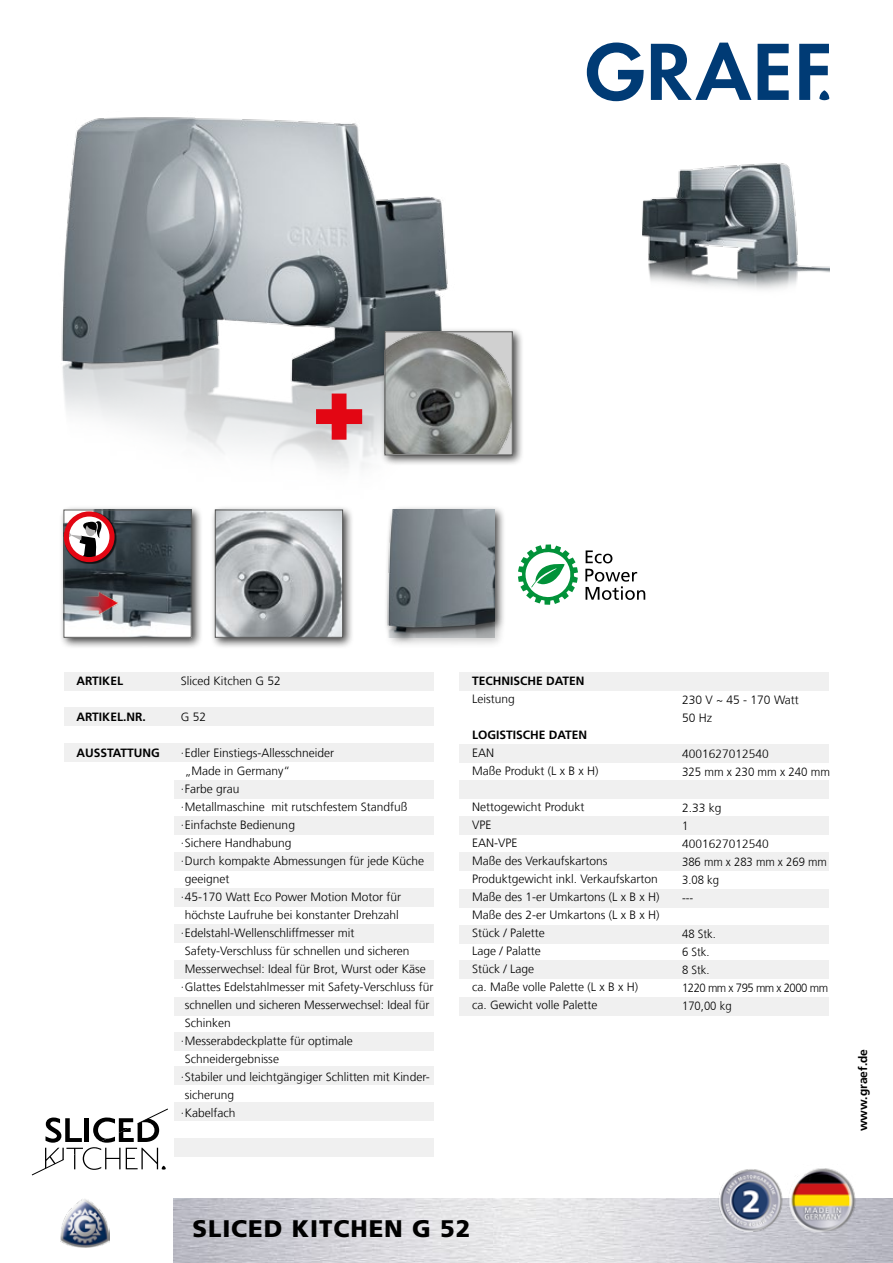
<style>
.page{position:relative;width:893px;height:1263px;background:#fff}
.page>*{position:absolute;margin:0;border:0;box-sizing:border-box;transform-origin:0 0}
.t1{font:900 91.5px "Frutiger LT Com";color:#e30613}
.t2{font:900 24px "Frutiger LT Com";letter-spacing:.04em;color:#000}
.t3{font:300 12px/18px "Frutiger LT Com";color:#000}
.t4{font:700 12px "Frutiger LT Com";color:#000}
.t5{font:300 12px/18px "Frutiger LT Com";letter-spacing:-.02em;color:#000;scale:.94 1}
.t6{font:300 12px "Frutiger";color:#000}
.t7{font:300 12px/18px "Frutiger LT Com";color:#000;scale:.94 1}
.t8{font:300 12px "Frutiger LT Com";color:#000;scale:.96 1}
</style>
<div class="page">
<div style="left:174px;top:1138px;width:260px;height:19px;background:#f0f0f0"></div>
<div style="left:174px;top:1102px;width:260px;height:19px;background:#f0f0f0"></div>
<div style="left:174px;top:1032px;width:260px;height:19px;background:#f0f0f0"></div>
<div style="left:174px;top:1066px;width:260px;height:19px;background:#f0f0f0"></div>
<div style="left:459px;top:997px;width:370px;height:18px;background:#f0f0f0"></div>
<img style="left:174px;top:1198px;width:719px;height:65px">
<svg style="left:587px;top:43px;width:57px;height:58px"></svg>
<svg style="left:651px;top:43px;width:100px;height:57px"></svg>
<svg style="left:758px;top:44px;width:31px;height:56px"></svg>
<svg style="left:799px;top:44px;width:30px;height:57px"></svg>
<img style="left:60px;top:1199px;width:50px;height:49px">
<div style="left:459px;top:672px;width:370px;height:19px;background:#f0f0f0"></div>
<div style="left:459px;top:744px;width:370px;height:19px;background:#f0f0f0"></div>
<div style="left:459px;top:780px;width:370px;height:19px;background:#f0f0f0"></div>
<div style="left:459px;top:816px;width:370px;height:19px;background:#f0f0f0"></div>
<div style="left:459px;top:853px;width:370px;height:18px;background:#f0f0f0"></div>
<div style="left:459px;top:889px;width:370px;height:18px;background:#f0f0f0"></div>
<div style="left:459px;top:925px;width:370px;height:19px;background:#f0f0f0"></div>
<div style="left:459px;top:960px;width:370px;height:19px;background:#f0f0f0"></div>
<div style="left:64px;top:672px;width:370px;height:19px;background:#f0f0f0"></div>
<div style="left:64px;top:743px;width:370px;height:19px;background:#f0f0f0"></div>
<div style="left:174px;top:780px;width:260px;height:19px;background:#f0f0f0"></div>
<div style="left:174px;top:816px;width:260px;height:19px;background:#f0f0f0"></div>
<div style="left:174px;top:852px;width:260px;height:19px;background:#f0f0f0"></div>
<div style="left:174px;top:888px;width:260px;height:19px;background:#f0f0f0"></div>
<div style="left:174px;top:924px;width:260px;height:18px;background:#f0f0f0"></div>
<div style="left:174px;top:960px;width:260px;height:18px;background:#f0f0f0"></div>
<div style="left:174px;top:997px;width:260px;height:19px;background:#f0f0f0"></div>
<div style="left:64px;top:708px;width:370px;height:18px;background:#f0f0f0"></div>
<div style="left:59px;top:505px;width:144px;height:144px;background:#000;opacity:.75"></div>
<img style="left:66px;top:512px;width:123px;height:123px">
<div style="left:64px;top:510px;width:127px;height:127px;border:1px solid #575756"></div>
<div style="left:210px;top:505px;width:145px;height:144px;background:#000;opacity:.75"></div>
<img style="left:217px;top:512px;width:124px;height:123px">
<div style="left:215px;top:510px;width:128px;height:127px;border:1px solid #575756"></div>
<div style="left:383px;top:505px;width:122px;height:143px;background:#000;opacity:.75"></div>
<img style="left:383px;top:510px;width:111px;height:127px">
<img style="left:61px;top:117px;width:387px;height:352px">
<div style="left:65px;top:512px;width:51px;height:52px;background:#000;opacity:.75"></div>
<svg style="left:66px;top:514px;width:46px;height:46px"></svg>
<svg style="left:66px;top:520px;width:38px;height:40px"></svg>
<div style="left:64px;top:511px;width:51px;height:51px;border:5px solid #e30613;border-radius:50%"></div>
<img style="left:68px;top:567px;width:58px;height:66px">
<img style="left:642px;top:163px;width:187px;height:127px">
<svg style="left:518px;top:544px;width:60px;height:61px"></svg>
<svg style="left:586px;top:550px;width:26px;height:13px"></svg>
<svg style="left:585px;top:569px;width:60px;height:31px"></svg>
<svg style="left:32px;top:1109px;width:136px;height:66px"></svg>
<img style="left:714px;top:1168px;width:144px;height:68px">
<div style="left:380px;top:327px;width:144px;height:140px;background:#000;opacity:.75"></div>
<img style="left:387px;top:334px;width:123px;height:119px">
<div style="left:385px;top:332px;width:127px;height:123px;border:1px solid #575756"></div>
<h1 class="t1" style="left:312px;top:352px;width:56px">+</h1>
<p class="t4" style="left:77px;top:674px;width:48px">ARTIKEL</p>
<p class="t4" style="left:77px;top:710px;width:71px">ARTIKEL.NR.</p>
<p class="t4" style="left:77px;top:746px;width:85px">AUSSTATTUNG</p>
<p class="t3" style="left:181px;top:672px;width:102px">Sliced Kitchen G 52</p>
<p class="t3" style="left:181px;top:708px;width:27px">G 52</p>
<p class="t3" style="left:181px;top:744px;width:155px">·Edler Einstiegs-Allesschneider</p>
<p class="t3" style="left:185px;top:762px;width:107px">„Made in Germany“</p>
<p class="t3" style="left:181px;top:780px;width:60px">·Farbe grau</p>
<p class="t3" style="left:181px;top:798px;width:228px">·Metallmaschine mit rutschfestem Standfuß</p>
<p class="t3" style="left:181px;top:816px;width:116px">·Einfachste Bedienung</p>
<p class="t3" style="left:181px;top:834px;width:112px">·Sichere Handhabung</p>
<p class="t3" style="left:181px;top:852px;width:245px">·Durch kompakte Abmessungen für jede Küche</p>
<p class="t3" style="left:185px;top:870px;width:46px">geeignet</p>
<p class="t3" style="left:181px;top:888px;width:222px">·45-170 Watt Eco Power Motion Motor für</p>
<p class="t3" style="left:185px;top:906px;width:215px">höchste Laufruhe bei konstanter Drehzahl</p>
<p class="t3" style="left:181px;top:924px;width:175px">·Edelstahl-Wellenschliffmesser mit</p>
<p class="t3" style="left:185px;top:942px;width:226px">Safety-Verschluss für schnellen und sicheren</p>
<p class="t3" style="left:185px;top:960px;width:242px">Messerwechsel: Ideal für Brot, Wurst oder Käse</p>
<p class="t3" style="left:181px;top:978px;width:254px">·Glattes Edelstahlmesser mit Safety-Verschluss für</p>
<p class="t3" style="left:185px;top:996px;width:246px">schnellen und sicheren Messerwechsel: Ideal für</p>
<p class="t3" style="left:185px;top:1014px;width:48px">Schinken</p>
<p class="t3" style="left:181px;top:1032px;width:174px">·Messerabdeckplatte für optimale</p>
<p class="t3" style="left:185px;top:1050px;width:96px">Schneidergebnisse</p>
<p class="t3" style="left:181px;top:1068px;width:250px">·Stabiler und leichtgängiger Schlitten mit Kinder-</p>
<p class="t3" style="left:185px;top:1086px;width:51px">sicherung</p>
<p class="t3" style="left:181px;top:1104px;width:56px">·Kabelfach</p>
<p class="t4" style="left:472px;top:674px;width:114px">TECHNISCHE DATEN</p>
<p class="t3" style="left:472px;top:690px;width:44px">Leistung</p>
<p class="t4" style="left:472px;top:728px;width:117px">LOGISTISCHE DATEN</p>
<p class="t3" style="left:472px;top:744px;width:128px">EAN<br>Maße Produkt (L x B x H)</p>
<p class="t3" style="left:472px;top:798px;width:189px">Nettogewicht Produkt<br>VPE<br>EAN-VPE<br>Maße des Verkaufskartons<br>Produktgewicht inkl. Verkaufskarton<br>Maße des 1-er Umkartons (L x B x H)<br>Maße des 2-er Umkartons (L x B x H)<br>Stück / Palette<br>Lage / Palatte<br>Stück / Lage<br>ca. Maße volle Palette (L x B x H)<br>ca. Gewicht volle Palette</p>
<p class="t3" style="left:682px;top:691px;width:118px">230 V ~ 45 - 170 Watt<br>50 Hz</p>
<p class="t6" style="left:682px;top:747px;width:88px">4001627012540</p>
<p class="t8" style="left:682px;top:765px;width:156px">325 mm x 230 mm x 240 mm</p>
<p class="t3" style="left:682px;top:799px;width:41px">2.33 kg<br>1</p>
<p class="t6" style="left:682px;top:837px;width:88px">4001627012540</p>
<p class="t7" style="left:682px;top:853px;width:156px">386 mm x 283 mm x 269 mm<br>3.08 kg<br>---</p>
<p class="t5" style="left:682px;top:925px;width:157px">48 Stk.<br>6 Stk.<br>8 Stk.<br>1220 mm x 795 mm x 2000 mm<br>170,00 kg</p>
<p class="t4" style="left:856px;top:1131px;width:84px;rotate:-90deg">www.graef.de</p>
<h2 class="t2" style="left:192px;top:1214px;width:280px">SLICED KITCHEN G 52</h2>
</div>
